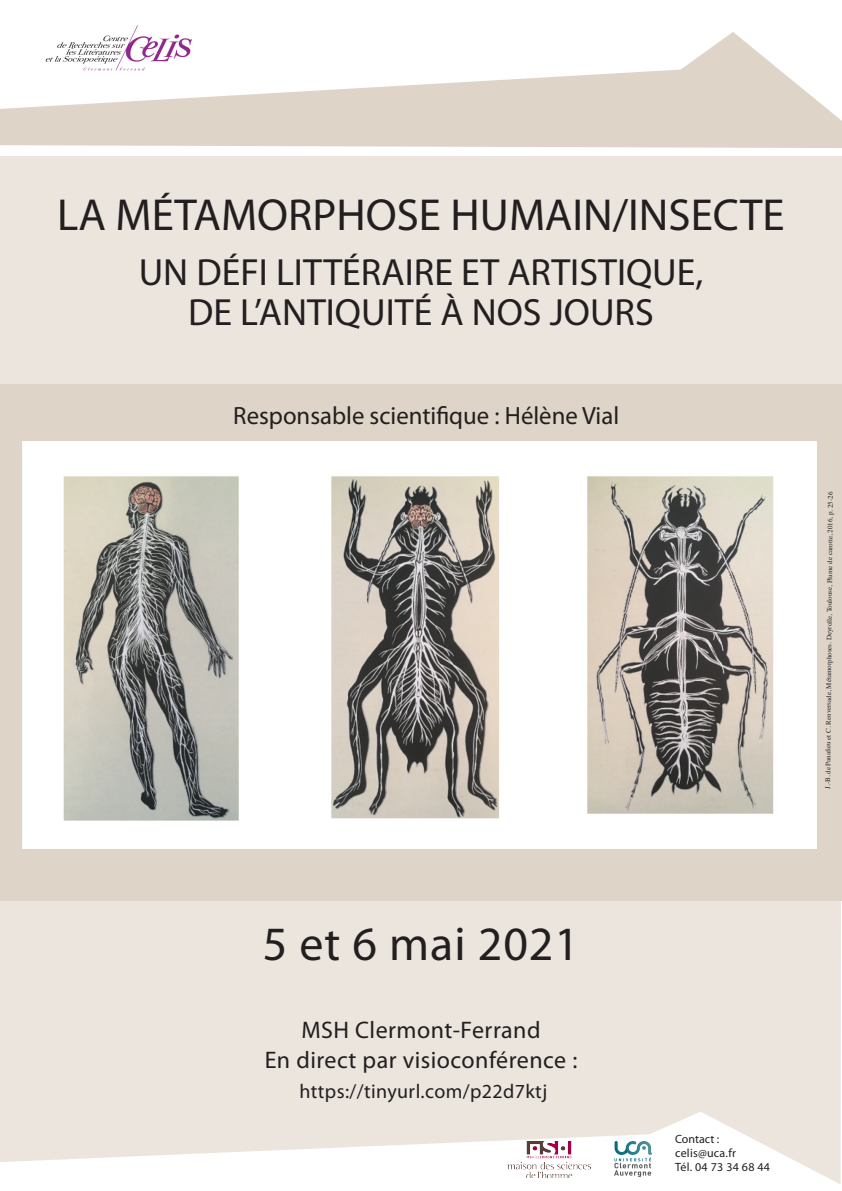
<style>
.page{position:relative;width:842px;height:1191px;background:#fff}
.page>*{position:absolute;margin:0;border:0;box-sizing:border-box;transform-origin:0 0}
.t1{font:48px "Myriad Pro";letter-spacing:.02em;color:#231f20}
.t2{font:45px "Myriad Pro";color:#231f20}
.t3{font:38px "Myriad Pro";color:#231f20}
.t4{font:25px "Myriad Pro";color:#231f20}
.t5{font:24px "Myriad Pro";letter-spacing:.02em;color:#231f20}
.t6{font:20px "Myriad Pro";letter-spacing:.02em;color:#231f20}
.t7{font:12px "Myriad Pro";letter-spacing:.02em;color:#231f20}
.t8{font:12px "Myriad Pro";color:#231f20}
.t9{font:7px "Times";color:#231f20}
</style>
<div class="page">
<svg style="left:0;top:901px;width:841px;height:283px;background:#ede7e1"></svg>
<img style="left:615px;top:1141px;width:36px;height:35px">
<div style="left:0;top:156px;width:842px;height:283px;background:#ebe5de"></div>
<svg style="left:0;top:32px;width:842px;height:116px;fill:#ded4c8"></svg>
<div style="left:0;top:384px;width:842px;height:517px;background:#ded4c7"></div>
<img style="left:23px;top:441px;width:794px;height:407px">
<img style="left:507px;top:1141px;width:84px;height:36px">
<p class="t2" style="left:57px;top:187px;width:729px">LA MÉTAMORPHOSE HUMAIN/INSECTE</p>
<p class="t3" style="left:139px;top:249px;width:566px">UN DÉFI LITTÉRAIRE ET ARTISTIQUE,</p>
<p class="t3" style="left:188px;top:289px;width:467px">DE L’ANTIQUITÉ À NOS JOURS</p>
<p class="t4" style="left:233px;top:400px;width:387px">Responsable scientifique : Hélène Vial</p>
<p class="t9" style="left:820px;top:788px;width:298px;rotate:-89deg">J.-B. de Panafieu et C. Renversade, Métamorphoses. Deyrolle, Toulouse, Plume de carotte, 2016, p. 25-26</p>
<p class="t1" style="left:263px;top:914px;width:318px">5 et 6 mai 2021</p>
<p class="t5" style="left:301px;top:1015px;width:241px">MSH Clermont-Ferrand</p>
<p class="t5" style="left:265px;top:1045px;width:314px">En direct par visioconférence :</p>
<p class="t6" style="left:299px;top:1079px;width:249px">https://tinyurl.com/p22d7ktj</p>
<p class="t8" style="left:675px;top:1131px;width:46px">Contact :</p>
<p class="t7" style="left:675px;top:1145px;width:62px">celis@uca.fr</p>
<p class="t7" style="left:675px;top:1159px;width:96px">Tél. 04 73 34 68 44</p>
</div>
